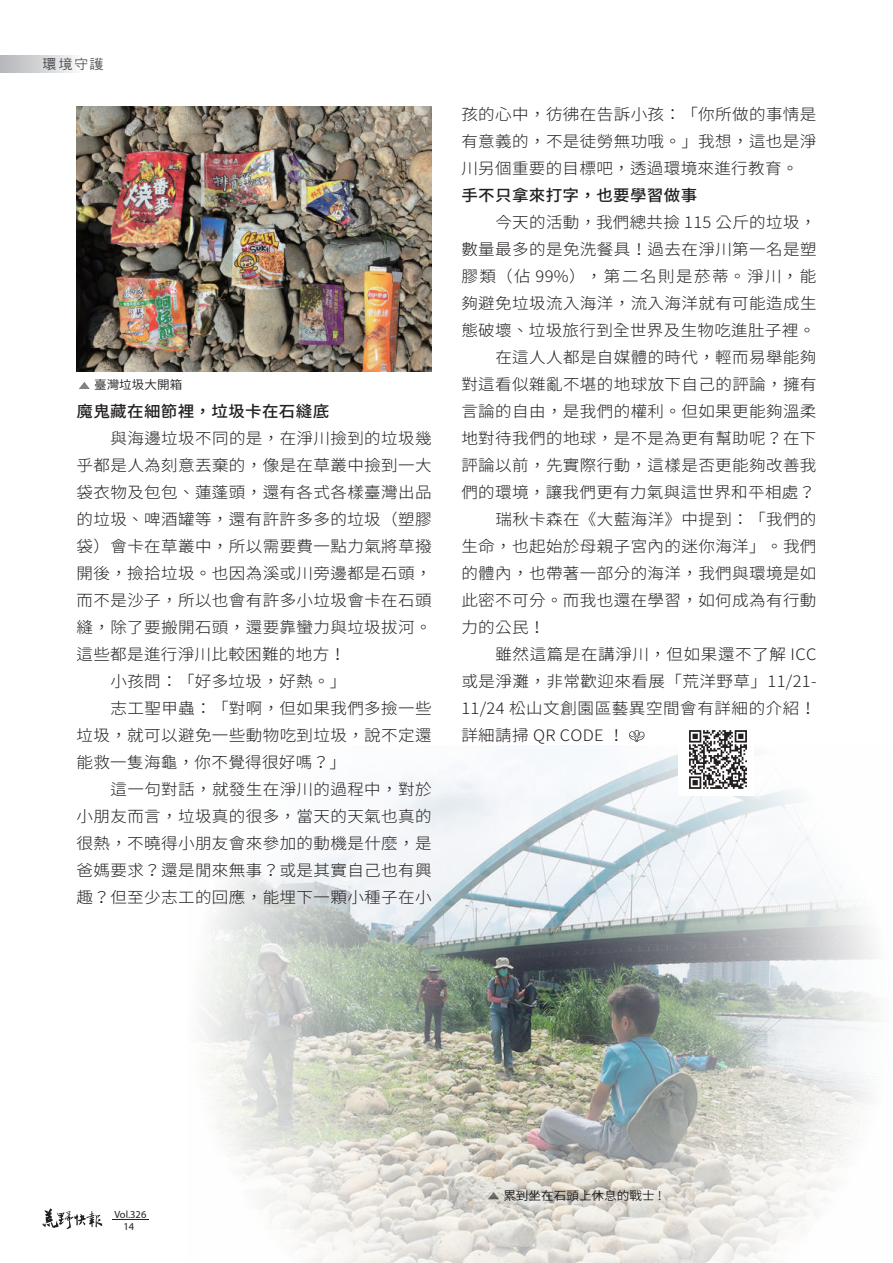
<style>
.page{position:relative;width:893px;height:1263px;background:#fff}
.page>*{position:absolute;margin:0;border:0;box-sizing:border-box;transform-origin:0 0}
.t1{font:15.75px/27px "Gen Yo Gothic TW Light TTF";letter-spacing:.025em;color:#231f20;text-align:justify;scale:1.05 1}
.t2{font:15.75px "Gen Yo Gothic TW Medium TTF";letter-spacing:.02em;color:#231f20;scale:1.05 1}
.t3{font:15.75px "Gen Yo Gothic TW Light TTF";letter-spacing:.09em;color:#231f20;scale:1.05 1}
.t4{font:13.5px "DF Hei W5 WINP BF";color:#57585a;scale:1.05 1}
.t5{font:12px "Gen Yo Gothic TW Normal TTF";color:#231f20;scale:1.05 1}
.t6{font:10.5px/12.3px "Myriad Pro";color:#231f20;text-align:center}
</style>
<div class="page">
<div style="left:0;top:55px;width:85px;height:17px;background:linear-gradient(to right,#b3b4b8,#fbfbfc)"></div>
<svg style="left:43px;top:1208px;width:59px;height:21px"></svg>
<hr style="left:112px;top:1219px;width:36px;height:1px;background:#231f20">
<img style="left:77px;top:106px;width:355px;height:265px">
<img style="left:200px;top:746px;width:679px;height:517px">
<div style="left:678px;top:719px;width:76px;height:76px;background:#fff"></div>
<img style="left:689px;top:730px;width:58px;height:59px">
<svg style="left:79px;top:382px;width:11px;height:7px"></svg>
<svg style="left:488px;top:1192px;width:11px;height:7px"></svg>
<svg style="left:629px;top:730px;width:16px;height:12px"></svg>
<p class="t4" style="left:43px;top:57px;width:60px">環境守護</p>
<p class="t5" style="left:94px;top:378px;width:85px">臺灣垃圾大開箱</p>
<p class="t2" style="left:77px;top:402px;width:242px">魔鬼藏在細節裡，垃圾卡在石縫底</p>
<p class="t1" style="left:111px;top:425px;width:307px">與海邊垃圾不同的是，在淨川撿到的垃圾幾</p>
<p class="t1" style="left:77px;top:452px;width:340px">乎都是人為刻意丟棄的，像是在草叢中撿到一大</p>
<p class="t1" style="left:77px;top:479px;width:340px">袋衣物及包包、蓮蓬頭，還有各式各樣臺灣出品</p>
<p class="t1" style="left:77px;top:506px;width:340px">的垃圾、啤酒罐等，還有許許多多的垃圾（塑膠</p>
<p class="t1" style="left:77px;top:533px;width:340px">袋）會卡在草叢中，所以需要費一點力氣將草撥</p>
<p class="t1" style="left:77px;top:560px;width:340px">開後，撿拾垃圾。也因為溪或川旁邊都是石頭，</p>
<p class="t1" style="left:77px;top:587px;width:340px">而不是沙子，所以也會有許多小垃圾會卡在石頭</p>
<p class="t1" style="left:77px;top:614px;width:340px">縫，除了要搬開石頭，還要靠蠻力與垃圾拔河。</p>
<p class="t1" style="left:77px;top:641px;width:258px">這些都是進行淨川比較困難的地方！</p>
<p class="t1" style="left:111px;top:668px;width:226px">小孩問：「好多垃圾，好熱。」</p>
<p class="t1" style="left:111px;top:695px;width:307px">志工聖甲蟲：「對啊，但如果我們多撿一些</p>
<p class="t1" style="left:77px;top:722px;width:340px">垃圾，就可以避免一些動物吃到垃圾，說不定還</p>
<p class="t1" style="left:77px;top:749px;width:258px">能救一隻海龜，你不覺得很好嗎？」</p>
<p class="t1" style="left:111px;top:776px;width:307px">這一句對話，就發生在淨川的過程中，對於</p>
<p class="t1" style="left:77px;top:803px;width:340px">小朋友而言，垃圾真的很多，當天的天氣也真的</p>
<p class="t1" style="left:77px;top:830px;width:340px">很熱，不曉得小朋友會來參加的動機是什麼，是</p>
<p class="t1" style="left:77px;top:857px;width:340px">爸媽要求？還是閒來無事？或是其實自己也有興</p>
<p class="t1" style="left:77px;top:884px;width:340px">趣？但至少志工的回應，能埋下一顆小種子在小</p>
<p class="t1" style="left:461px;top:101px;width:340px">孩的心中，彷彿在告訴小孩：「你所做的事情是有意義的，不是徒勞無功哦。」我想，這也是淨川另個重要的目標吧，透過環境來進行教育。</p>
<p class="t2" style="left:461px;top:186px;width:226px">手不只拿來打字，也要學習做事</p>
<p class="t1" style="left:495px;top:209px;width:307px">今天的活動，我們總共撿 115 公斤的垃圾，</p>
<p class="t1" style="left:461px;top:236px;width:340px">數量最多的是免洗餐具！過去在淨川第一名是塑</p>
<p class="t3" style="left:461px;top:267px;width:340px">膠類（佔 99%），第二名則是菸蒂。淨川，能</p>
<p class="t1" style="left:461px;top:290px;width:340px">夠避免垃圾流入海洋，流入海洋就有可能造成生</p>
<p class="t1" style="left:461px;top:317px;width:339px">態破壞、垃圾旅行到全世界及生物吃進肚子裡。</p>
<p class="t1" style="left:495px;top:344px;width:307px">在這人人都是自媒體的時代，輕而易舉能夠</p>
<p class="t1" style="left:461px;top:371px;width:340px">對這看似雜亂不堪的地球放下自己的評論，擁有</p>
<p class="t1" style="left:461px;top:398px;width:340px">言論的自由，是我們的權利。但如果更能夠溫柔</p>
<p class="t1" style="left:461px;top:425px;width:340px">地對待我們的地球，是不是為更有幫助呢？在下</p>
<p class="t1" style="left:461px;top:452px;width:340px">評論以前，先實際行動，這樣是否更能夠改善我</p>
<p class="t1" style="left:461px;top:479px;width:339px">們的環境，讓我們更有力氣與這世界和平相處？</p>
<p class="t1" style="left:495px;top:506px;width:307px">瑞秋卡森在《大藍海洋》中提到：「我們的</p>
<p class="t1" style="left:461px;top:533px;width:340px">生命，也起始於母親子宮內的迷你海洋」。我們</p>
<p class="t1" style="left:461px;top:560px;width:340px">的體內，也帶著一部分的海洋，我們與環境是如</p>
<p class="t1" style="left:461px;top:587px;width:340px">此密不可分。而我也還在學習，如何成為有行動</p>
<p class="t1" style="left:461px;top:614px;width:82px">力的公民！</p>
<p class="t1" style="left:495px;top:641px;width:307px">雖然這篇是在講淨川，但如果還不了解 ICC</p>
<p class="t1" style="left:461px;top:668px;width:340px">或是淨灘，非常歡迎來看展「荒洋野草」11/21-</p>
<p class="t1" style="left:461px;top:695px;width:340px">11/24 松山文創園區藝異空間會有詳細的介紹！</p>
<p class="t1" style="left:461px;top:722px;width:157px">詳細請掃 QR CODE ！</p>
<p class="t6" style="left:114px;top:1208px;width:33px">Vol.326<br>14</p>
<p class="t5" style="left:503px;top:1188px;width:152px">累到坐在石頭上休息的戰士 !</p>
</div>
